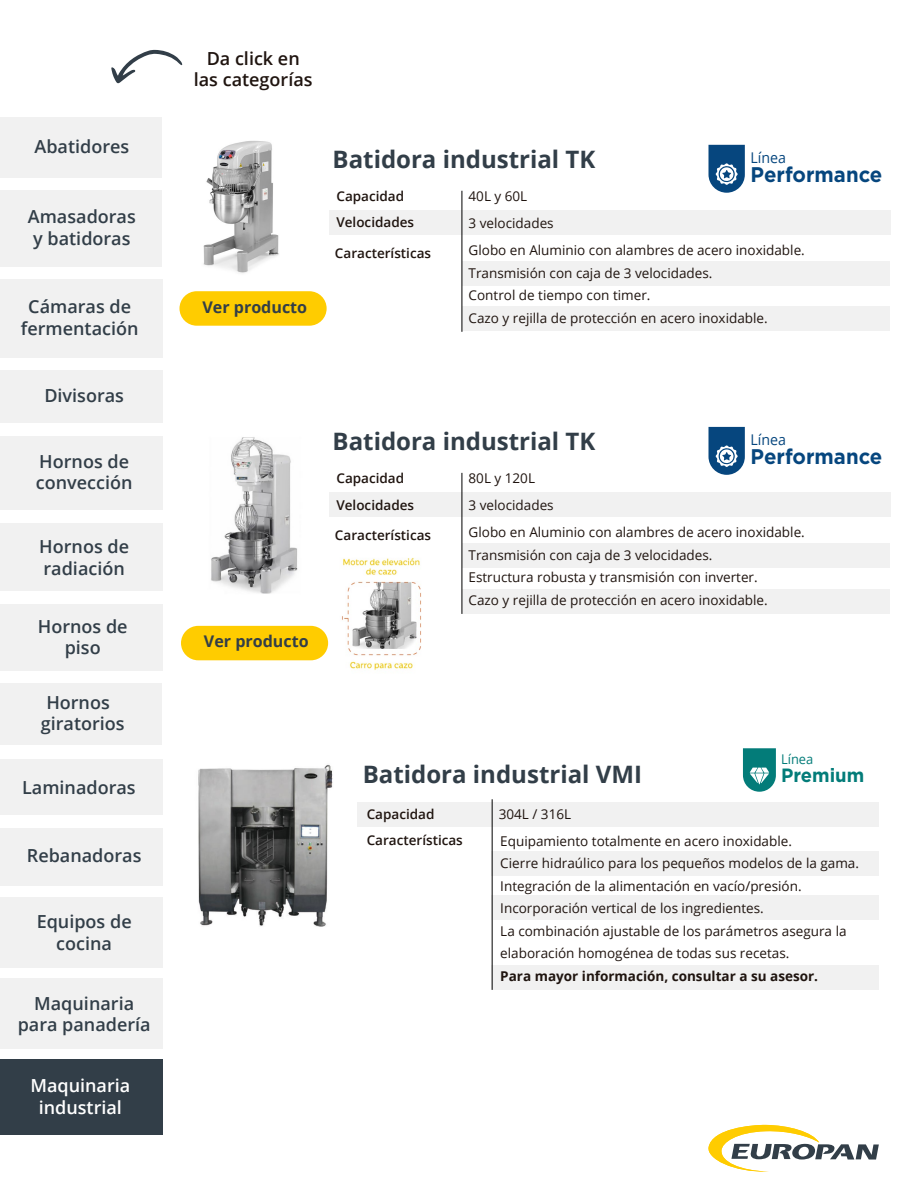
<style>
.page{position:relative;width:915px;height:1191px;background:#fff}
.page>*{position:absolute;margin:0;border:0;box-sizing:border-box;transform-origin:0 0}
.t1{font:700 24px "Open Sans";color:#323e48}
.t2{font:700 21.15px "Gotham";color:#06467e;scale:.96 1}
.t3{font:700 19.2px "Gotham";color:#037c79;scale:.96 1}
.t4{font:600 18px/21.6px "Open Sans";color:#323e48;text-align:center}
.t5{font:600 18px/21px "Open Sans";color:#1f140f;text-align:center}
.t6{font:600 18px/21.6px "Open Sans";color:#fff;text-align:center}
.t7{font:700 16.05px "Open Sans";color:#323e48}
.t8{font:14.7px "Open Sans";color:#06467e;scale:.96 1}
.t9{font:13.5px/22.5px "Open Sans";color:#1f140f}
.t10{font:600 13.5px "Open Sans";color:#1f140f}
.t11{font:700 13.5px "Open Sans";color:#1f140f}
.t12{font:13.35px "Open Sans";color:#037c79;scale:.96 1}
</style>
<div class="page">
<div style="left:1px;top:1059px;width:162px;height:75px;background:#323e48"></div>
<div style="left:1px;top:190px;width:161px;height:77px;background:#f1f1f1"></div>
<div style="left:1px;top:117px;width:161px;height:60px;background:#f1f1f1"></div>
<div style="left:0;top:279px;width:162px;height:78px;background:#f1f1f1"></div>
<div style="left:0;top:371px;width:162px;height:52px;background:#f1f1f1"></div>
<div style="left:0;top:436px;width:162px;height:74px;background:#f1f1f1"></div>
<div style="left:0;top:524px;width:162px;height:67px;background:#f1f1f1"></div>
<div style="left:0;top:604px;width:162px;height:66px;background:#f1f1f1"></div>
<div style="left:0;top:683px;width:161px;height:62px;background:#f1f1f1"></div>
<div style="left:0;top:759px;width:162px;height:56px;background:#f1f1f1"></div>
<div style="left:0;top:828px;width:162px;height:57px;background:#f1f1f1"></div>
<div style="left:0;top:897px;width:162px;height:70px;background:#f1f1f1"></div>
<div style="left:0;top:978px;width:162px;height:70px;background:#f1f1f1"></div>
<svg style="left:111px;top:50px;width:71px;height:34px"></svg>
<svg style="left:708px;top:1124px;width:170px;height:48px"></svg>
<svg style="left:743px;top:748px;width:32px;height:43px"></svg>
<div style="left:356px;top:802px;width:522px;height:24px;background:#f1f1f1"></div>
<div style="left:491px;top:851px;width:387px;height:24px;background:#f1f1f1"></div>
<div style="left:491px;top:895px;width:387px;height:24px;background:#f1f1f1"></div>
<div style="left:491px;top:965px;width:387px;height:24px;background:#f1f1f1"></div>
<hr style="left:491px;top:799px;width:1px;height:190px;background:#000">
<img style="left:198px;top:764px;width:135px;height:163px">
<div style="left:181px;top:626px;width:147px;height:34px;background:#fc0;border-radius:17px"></div>
<div style="left:179px;top:291px;width:147px;height:35px;background:#fc0;border-radius:17px"></div>
<div style="left:329px;top:210px;width:561px;height:24px;background:#f1f1f1"></div>
<div style="left:462px;top:261px;width:427px;height:24px;background:#f1f1f1"></div>
<div style="left:462px;top:306px;width:427px;height:24px;background:#f1f1f1"></div>
<hr style="left:461px;top:191px;width:1px;height:141px;background:#000">
<img style="left:203px;top:141px;width:76px;height:132px">
<div style="left:329px;top:492px;width:561px;height:24px;background:#f1f1f1"></div>
<div style="left:462px;top:543px;width:427px;height:24px;background:#f1f1f1"></div>
<div style="left:462px;top:590px;width:427px;height:24px;background:#f1f1f1"></div>
<hr style="left:461px;top:473px;width:1px;height:141px;background:#000">
<img style="left:211px;top:437px;width:87px;height:157px">
<svg style="left:708px;top:145px;width:36px;height:48px"></svg>
<svg style="left:708px;top:427px;width:36px;height:48px"></svg>
<img style="left:341px;top:557px;width:81px;height:113px">
<h3 class="t4" style="left:34px;top:135px;width:96px">Abatidores</h3>
<h3 class="t4" style="left:28px;top:205px;width:109px;text-align:left">Amasadoras y batidoras</h3>
<h3 class="t4" style="left:21px;top:295px;width:119px">Cámaras de fermentación</h3>
<h3 class="t4" style="left:44px;top:384px;width:81px">Divisoras</h3>
<h3 class="t4" style="left:36px;top:450px;width:98px;text-align:left">Hornos de convección</h3>
<h3 class="t4" style="left:39px;top:535px;width:91px;text-align:left">Hornos de radiación</h3>
<h3 class="t4" style="left:38px;top:615px;width:91px">Hornos de piso</h3>
<h3 class="t4" style="left:41px;top:691px;width:85px">Hornos giratorios</h3>
<h3 class="t4" style="left:22px;top:776px;width:115px">Laminadoras</h3>
<h3 class="t4" style="left:27px;top:844px;width:116px">Rebanadoras</h3>
<h3 class="t4" style="left:37px;top:910px;width:96px">Equipos de cocina</h3>
<h3 class="t4" style="left:18px;top:991px;width:134px">Maquinaria para panadería</h3>
<h3 class="t6" style="left:30px;top:1074px;width:101px">Maquinaria industrial</h3>
<h3 class="t5" style="left:194px;top:47px;width:120px">Da click en las categorías</h3>
<p class="t7" style="left:202px;top:296px;width:106px">Ver producto</p>
<h1 class="t1" style="left:332px;top:142px;width:264px">Batidora industrial TK</h1>
<p class="t10" style="left:336px;top:187px;width:69px">Capacidad</p>
<p class="t9" style="left:468px;top:185px;width:60px">40L y 60L</p>
<p class="t10" style="left:336px;top:213px;width:79px">Velocidades</p>
<p class="t9" style="left:468px;top:212px;width:87px">3 velocidades</p>
<p class="t10" style="left:335px;top:243px;width:98px">Características</p>
<p class="t9" style="left:468px;top:239px;width:337px">Globo en Aluminio con alambres de acero inoxidable.<br>Transmisión con caja de 3 velocidades.<br>Control de tiempo con timer.<br>Cazo y rejilla de protección en acero inoxidable.</p>
<p class="t8" style="left:750px;top:147px;width:38px">Línea</p>
<h2 class="t2" style="left:750px;top:160px;width:139px">Performance</h2>
<p class="t7" style="left:204px;top:630px;width:106px">Ver producto</p>
<h1 class="t1" style="left:332px;top:424px;width:264px">Batidora industrial TK</h1>
<p class="t10" style="left:336px;top:469px;width:69px">Capacidad</p>
<p class="t9" style="left:468px;top:467px;width:68px">80L y 120L</p>
<p class="t10" style="left:336px;top:495px;width:79px">Velocidades</p>
<p class="t9" style="left:468px;top:494px;width:87px">3 velocidades</p>
<p class="t10" style="left:335px;top:525px;width:98px">Características</p>
<p class="t9" style="left:468px;top:521px;width:337px">Globo en Aluminio con alambres de acero inoxidable.<br>Transmisión con caja de 3 velocidades.<br>Estructura robusta y transmisión con inverter.<br>Cazo y rejilla de protección en acero inoxidable.</p>
<p class="t8" style="left:750px;top:429px;width:38px">Línea</p>
<h2 class="t2" style="left:750px;top:442px;width:139px">Performance</h2>
<h1 class="t1" style="left:363px;top:757px;width:280px">Batidora industrial VMI</h1>
<p class="t12" style="left:780px;top:750px;width:35px">Línea</p>
<h3 class="t3" style="left:780px;top:762px;width:88px">Premium</h3>
<p class="t10" style="left:366px;top:804px;width:69px">Capacidad</p>
<p class="t9" style="left:498px;top:802px;width:74px">304L / 316L</p>
<p class="t10" style="left:366px;top:831px;width:98px">Características</p>
<p class="t9" style="left:500px;top:829px;width:360px">Equipamiento totalmente en acero inoxidable.<br>Cierre hidraúlico para los pequeños modelos de la gama.<br>Integración de la alimentación en vacío/presión.<br>Incorporación vertical de los ingredientes.<br>La combinación ajustable de los parámetros asegura la elaboración homogénea de todas sus recetas.</p>
<p class="t11" style="left:500px;top:966px;width:319px">Para mayor información, consultar a su asesor.</p>
</div>
